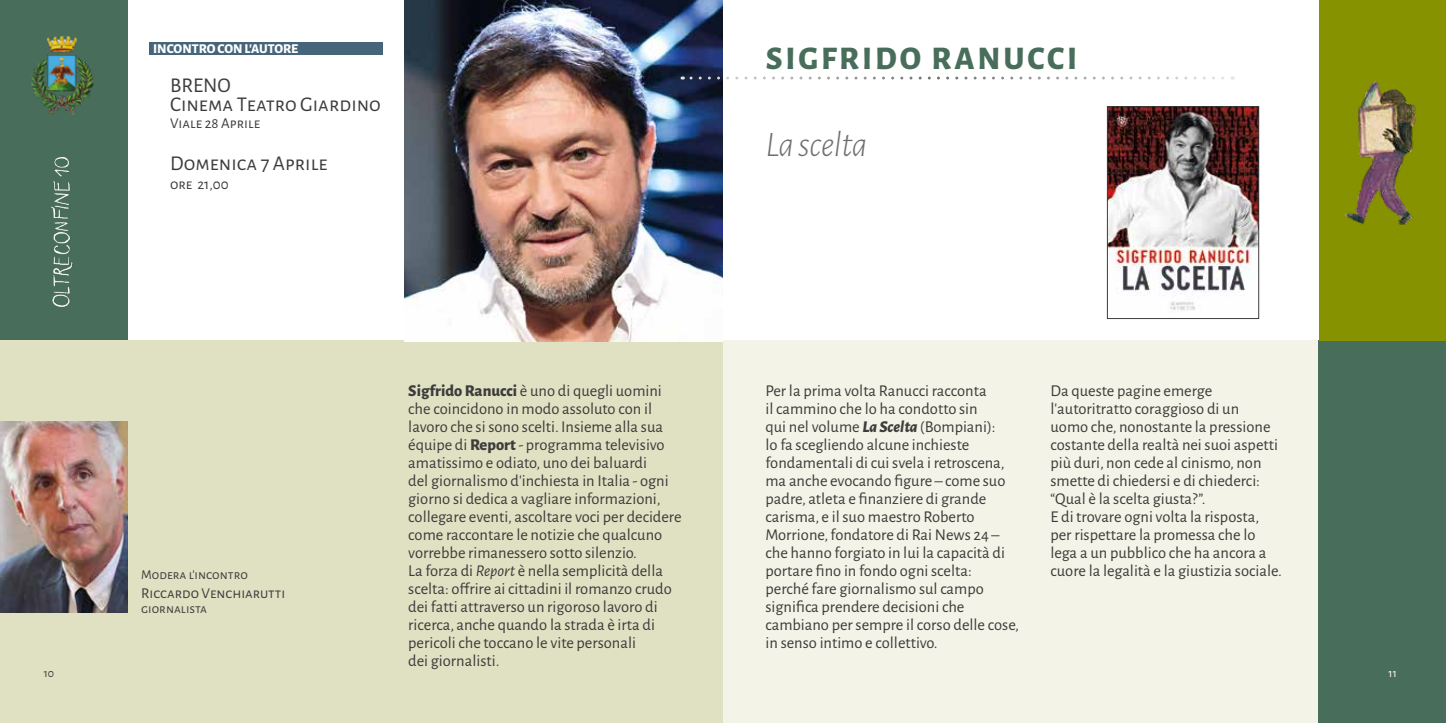
<style>
.page{position:relative;width:1446px;height:723px;background:#fff}
.page>*{position:absolute;margin:0;border:0;box-sizing:border-box;transform-origin:0 0}
.t1{font:italic 300 36px "Alegreya Sans";letter-spacing:-.01em;color:#706f6f}
.t2{font:800 33px "Alegreya Sans";letter-spacing:.085em;color:#486e5b}
.t3{font:21px/19.5px "Alegreya Sans SC";color:#3c3c3b}
.t4{font:16.5px/18px "Alegreya Sans";color:#3c3c3b}
.t5{font:15px "Alegreya Sans SC";color:#3c3c3b}
.t6{font:13.5px "Alegreya Sans SC";color:#3c3c3b}
.t7{font:800 13.5px "Alegreya Sans";color:#fff}
.t8{font:12px "Alegreya Sans";color:#3c3c3b}
.t9{font:12px "Alegreya Sans";color:#fff}
.s1{font-weight:800}
.s2{font-style:italic}
.s3{font-weight:800;font-style:italic}
</style>
<div class="page">
<div style="left:723px;top:340px;width:723px;height:383px;background:#f3f3e7"></div>
<div style="left:1318px;top:340px;width:128px;height:383px;background:#486e5b"></div>
<div style="left:0;top:0;width:128px;height:340px;background:#486e5b"></div>
<img style="left:51px;top:157px;width:21px;height:150px">
<div style="left:0;top:340px;width:723px;height:383px;background:#dfe1c2"></div>
<img style="left:32px;top:36px;width:62px;height:79px">
<div style="left:149px;top:43px;width:234px;height:12px;background:#46657a"></div>
<img style="left:404px;top:0;width:319px;height:341px">
<svg style="left:691px;top:77px;width:542px;height:3px"></svg>
<img style="left:0;top:421px;width:128px;height:191px">
<img style="left:1109px;top:108px;width:148px;height:203px">
<div style="left:1107px;top:106px;width:152px;height:213px;border:1px solid #3c3c3b"></div>
<div style="left:1319px;top:0;width:127px;height:340px;background:#879200"></div>
<img style="left:1345px;top:81px;width:71px;height:144px">
<p class="t7" style="left:153px;top:39px;width:147px">INCONTRO CON L'AUTORE</p>
<p class="t3" style="left:170px;top:74px;width:212px">BRENO<br>Cinema Teatro Giardino</p>
<p class="t5" style="left:170px;top:113px;width:92px">Viale 28 Aprile</p>
<p class="t3" style="left:170px;top:152px;width:159px">Domenica 7 Aprile</p>
<p class="t5" style="left:170px;top:174px;width:60px">ore 21,00</p>
<h2 class="t2" style="left:766px;top:33px;width:313px">SIGFRIDO RANUCCI</h2>
<h1 class="t1" style="left:765px;top:122px;width:103px">La scelta</h1>
<p class="t4" style="left:408px;top:381px;width:275px"><span class="s1">Sigfrido Ranucci</span> è uno di quegli uomini che coincidono in modo assoluto con il lavoro che si sono scelti. Insieme alla sua équipe di <span class="s1">Report</span> - programma televisivo amatissimo e odiato, uno dei baluardi<br>del giornalismo d’inchiesta in Italia - ogni giorno si dedica a vagliare informazioni, collegare eventi, ascoltare voci per decidere come raccontare le notizie che qualcuno vorrebbe rimanessero sotto silenzio.<br>La forza di <span class="s2">Report</span> è nella semplicità della scelta: offrire ai cittadini il romanzo crudo dei fatti attraverso un rigoroso lavoro di ricerca, anche quando la strada è irta di pericoli che toccano le vite personali<br>dei giornalisti.</p>
<p class="t4" style="left:765px;top:381px;width:255px">Per la prima volta Ranucci racconta<br>il cammino che lo ha condotto sin<br>qui nel volume <span class="s3">La Scelta</span> (Bompiani):<br>lo fa scegliendo alcune inchieste fondamentali di cui svela i retroscena, ma anche evocando figure – come suo padre, atleta e finanziere di grande carisma, e il suo maestro Roberto Morrione, fondatore di Rai News 24 – che hanno forgiato in lui la capacità di portare fino in fondo ogni scelta: perché fare giornalismo sul campo significa prendere decisioni che cambiano per sempre il corso delle cose, in senso intimo e collettivo.</p>
<p class="t4" style="left:1050px;top:381px;width:229px">Da queste pagine emerge l’autoritratto coraggioso di un uomo che, nonostante la pressione costante della realtà nei suoi aspetti più duri, non cede al cinismo, non smette di chiedersi e di chiederci: “Qual è la scelta giusta?”.<br>E di trovare ogni volta la risposta, per rispettare la promessa che lo lega a un pubblico che ha ancora a</p>
<p class="t6" style="left:141px;top:565px;width:108px">Modera l’incontro</p>
<p class="t4" style="left:1050px;top:561px;width:233px">cuore la legalità e la giustizia sociale.</p>
<p class="t5" style="left:141px;top:583px;width:146px">Riccardo Venchiarutti</p>
<p class="t6" style="left:141px;top:599px;width:67px">giornalista</p>
<p class="t8" style="left:44px;top:665px;width:12px">10</p>
<p class="t9" style="left:1388px;top:665px;width:10px">11</p>
</div>
